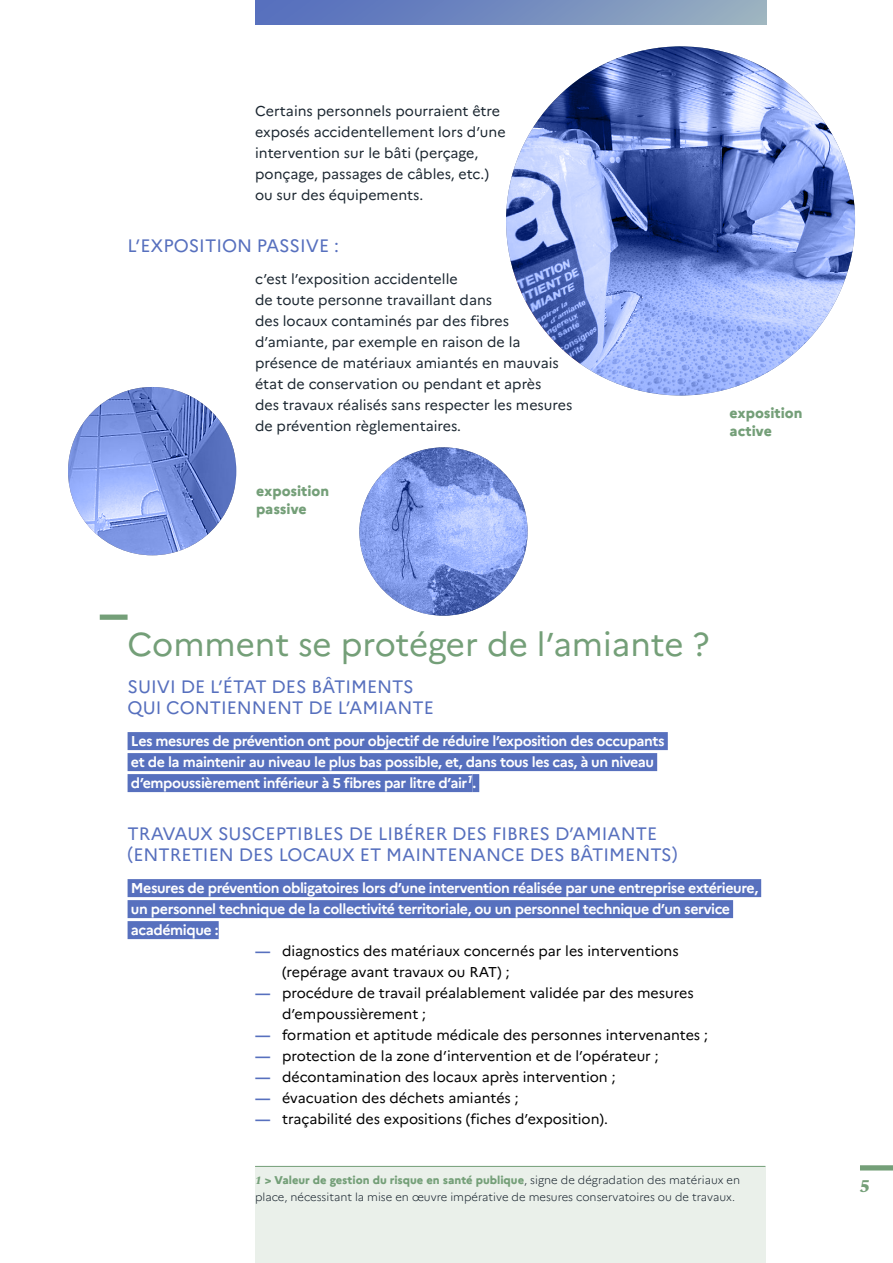
<style>
.page{position:relative;width:893px;height:1263px;background:#fff}
.page>*{position:absolute;margin:0;border:0;box-sizing:border-box;transform-origin:0 0}
.t1{font:33px "Marianne";color:#749f78}
.t2{font:18px/21px "Marianne";color:#5770be}
.t3{font:italic 800 18px "Spectral";color:#749f78}
.t4{font:14.25px/21px "Marianne";color:#1b2630}
.t5{font:14.25px/21px "Marianne";color:#000}
.t6{font:700 14.25px/21px "Marianne";letter-spacing:-.03em;color:#fff}
.t7{font:800 14.25px/18px "Marianne";color:#749f78}
.t8{font:300 11.25px/16.5px "Marianne";color:#1b2630}
.s1{font-weight:700;color:#5770be}
.s2{font-family:"Spectral";font-weight:800;font-style:italic;color:#749f78}
.s3{font-weight:800;color:#749f78}
</style>
<div class="page">
<div style="left:860px;top:1165px;width:33px;height:5px;background:#749f78"></div>
<div style="left:256px;top:0;width:510px;height:24px;background:linear-gradient(to right,#516abe,#99b0c0)"></div>
<div style="left:255px;top:1167px;width:510px;height:96px;background:#eaf0ea"></div>
<div style="left:100px;top:614px;width:28px;height:6px;background:#749f78"></div>
<div style="left:128px;top:732px;width:540px;height:18px;background:#5770be"></div>
<div style="left:128px;top:753px;width:529px;height:18px;background:#5770be"></div>
<div style="left:128px;top:774px;width:339px;height:18px;background:#5770be"></div>
<div style="left:467px;top:774px;width:5px;height:18px;background:#5770be"></div>
<div style="left:472px;top:774px;width:7px;height:18px;background:#5770be"></div>
<div style="left:128px;top:879px;width:633px;height:18px;background:#5770be"></div>
<div style="left:128px;top:900px;width:605px;height:18px;background:#5770be"></div>
<div style="left:128px;top:921px;width:91px;height:18px;background:#5770be"></div>
<hr style="left:255px;top:1166px;width:510px;height:1px;background:#749f78">
<img style="left:506px;top:46px;width:349px;height:349px">
<img style="left:68px;top:387px;width:167px;height:168px">
<img style="left:359px;top:447px;width:169px;height:169px">
<p class="t4" style="left:255px;top:100px;width:252px">Certains personnels pourraient être exposés accidentellement lors d’une intervention sur le bâti (perçage, ponçage, passages de câbles, etc.) ou sur des équipements.</p>
<p class="t2" style="left:128px;top:235px;width:213px">L’EXPOSITION PASSIVE :</p>
<p class="t4" style="left:255px;top:268px;width:319px">c’est l’exposition accidentelle<br>de toute personne travaillant dans<br>des locaux contaminés par des fibres d’amiante, par exemple en raison de la présence de matériaux amiantés en mauvais état de conservation ou pendant et après<br>des travaux réalisés sans respecter les mesures de prévention règlementaires.</p>
<p class="t7" style="left:256px;top:482px;width:74px">exposition passive</p>
<p class="t7" style="left:730px;top:404px;width:74px">exposition active</p>
<h1 class="t1" style="left:128px;top:624px;width:583px">Comment se protéger de l’amiante ?</h1>
<p class="t2" style="left:128px;top:676px;width:308px">SUIVI DE L’ÉTAT DES BÂTIMENTS<br>QUI CONTIENNENT DE L’AMIANTE</p>
<p class="t6" style="left:131px;top:730px;width:535px">Les mesures de prévention ont pour objectif de réduire l’exposition des occupants et de la maintenir au niveau le plus bas possible, et, dans tous les cas, à un niveau d’empoussièrement inférieur à 5 fibres par litre d’air<sup>1</sup>.</p>
<p class="t2" style="left:128px;top:823px;width:552px">TRAVAUX SUSCEPTIBLES DE LIBÉRER DES FIBRES D’AMIANTE (ENTRETIEN DES LOCAUX ET MAINTENANCE DES BÂTIMENTS)</p>
<p class="t6" style="left:131px;top:877px;width:629px">Mesures de prévention obligatoires lors d’une intervention réalisée par une entreprise extérieure, un personnel technique de la collectivité territoriale, ou un personnel technique d’un service académique :</p>
<p class="t5" style="left:282px;top:940px;width:398px;text-indent:-27px"><span class="s1">—</span> diagnostics des matériaux concernés par les interventions (repérage avant travaux ou RAT) ;</p>
<p class="t5" style="left:282px;top:982px;width:413px;text-indent:-27px"><span class="s1">—</span> procédure de travail préalablement validée par des mesures d’empoussièrement ;</p>
<p class="t5" style="left:255px;top:1024px;width:454px"><span class="s1">—</span> formation et aptitude médicale des personnes intervenantes ;</p>
<p class="t5" style="left:255px;top:1045px;width:405px"><span class="s1">—</span> protection de la zone d’intervention et de l’opérateur ;</p>
<p class="t5" style="left:255px;top:1066px;width:362px"><span class="s1">—</span> décontamination des locaux après intervention ;</p>
<p class="t5" style="left:255px;top:1087px;width:265px"><span class="s1">—</span> évacuation des déchets amiantés ;</p>
<p class="t5" style="left:255px;top:1108px;width:354px"><span class="s1">—</span> traçabilité des expositions (fiches d’exposition).</p>
<p class="t8" style="left:255px;top:1172px;width:487px"><span class="s2">1</span> <span class="s3">&gt; Valeur de gestion du risque en santé publique</span>, signe de dégradation des matériaux en place, nécessitant la mise en œuvre impérative de mesures conservatoires ou de travaux.</p>
<p class="t3" style="left:860px;top:1173px;width:12px">5</p>
</div>
